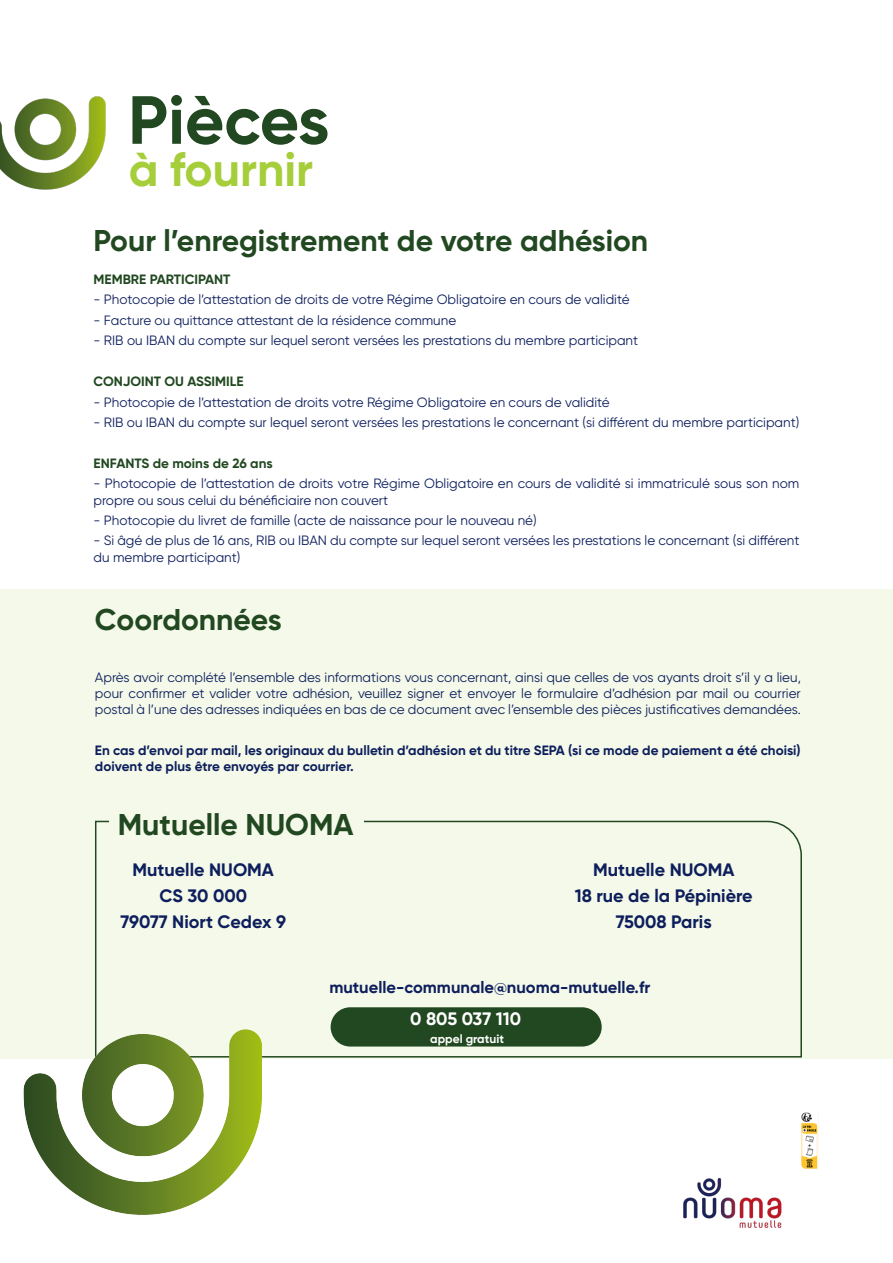
<style>
.page{position:relative;width:893px;height:1263px;background:#fff}
.page>*{position:absolute;margin:0;border:0;box-sizing:border-box;transform-origin:0 0}
.t1{font:700 67.95px "Gilroy";letter-spacing:-.005em;color:#214820}
.t2{font:700 47.55px "Gilroy";color:#a6ce3b}
.t3{font:700 30px "Gilroy";color:#214820}
.t4{font:700 18px "Gilroy";color:#0d1e5c}
.t5{font:700 18px "Gilroy";color:#fff}
.t6{font:700 16.5px "Gilroy";color:#0d1e5c}
.t7{font:13.5px/16.2px "Gilroy";color:#0d1e5c}
.t8{font:700 13.5px/16.2px "Gilroy";color:#0d1e5c}
.t9{font:700 13.5px "Gilroy";color:#214820}
.t10{font:700 12px "Gilroy";color:#fff}
</style>
<div class="page">
<img style="left:0;top:96px;width:106px;height:94px">
<div style="left:0;top:589px;width:893px;height:470px;background:#f4f9e9"></div>
<img style="left:683px;top:1177px;width:99px;height:51px">
<svg style="left:95px;top:820px;width:707px;height:238px"></svg>
<div style="left:331px;top:1007px;width:271px;height:39px;background:#214820;border-radius:20px"></div>
<img style="left:23px;top:1022px;width:252px;height:193px">
<div style="left:109px;top:803px;width:255px;height:58px;background:#f4f9e9"></div>
<img style="left:802px;top:1114px;width:14px;height:53px">
<div style="left:799px;top:1111px;width:20px;height:59px;border:2px solid #fff"></div>
<p class="t1" style="left:128px;top:78px;width:203px">Pièces</p>
<h2 class="t2" style="left:128px;top:140px;width:187px">à fournir</h2>
<p class="t3" style="left:94px;top:222px;width:556px">Pour l’enregistrement de votre adhésion</p>
<p class="t9" style="left:94px;top:271px;width:138px">MEMBRE PARTICIPANT</p>
<p class="t7" style="left:94px;top:291px;width:537px">- Photocopie de l’attestation de droits de votre Régime Obligatoire en cours de validité</p>
<p class="t7" style="left:94px;top:312px;width:364px">- Facture ou quittance attestant de la résidence commune</p>
<p class="t7" style="left:94px;top:332px;width:546px">- RIB ou IBAN du compte sur lequel seront versées les prestations du membre participant</p>
<p class="t9" style="left:94px;top:373px;width:151px">CONJOINT OU ASSIMILE</p>
<p class="t7" style="left:94px;top:394px;width:518px">- Photocopie de l’attestation de droits votre Régime Obligatoire en cours de validité</p>
<p class="t7" style="left:94px;top:414px;width:707px">- RIB ou IBAN du compte sur lequel seront versées les prestations le concernant (si différent du membre participant)</p>
<p class="t9" style="left:94px;top:455px;width:181px">ENFANTS de moins de 26 ans</p>
<p class="t7" style="left:94px;top:475px;width:707px">- Photocopie de l’attestation de droits votre Régime Obligatoire en cours de validité si immatriculé sous son nom propre ou sous celui du bénéficiaire non couvert</p>
<p class="t7" style="left:94px;top:512px;width:445px">- Photocopie du livret de famille (acte de naissance pour le nouveau né)</p>
<p class="t7" style="left:94px;top:532px;width:707px">- Si âgé de plus de 16 ans, RIB ou IBAN du compte sur lequel seront versées les prestations le concernant (si différent du membre participant)</p>
<p class="t3" style="left:95px;top:601px;width:188px">Coordonnées</p>
<p class="t7" style="left:95px;top:669px;width:707px;text-align:justify">Après avoir complété l’ensemble des informations vous concernant, ainsi que celles de vos ayants droit s’il y a lieu, pour confirmer et valider votre adhésion, veuillez signer et envoyer le formulaire d’adhésion par mail ou courrier postal à l’une des adresses indiquées en bas de ce document avec l’ensemble des pièces justificatives demandées.</p>
<p class="t8" style="left:95px;top:742px;width:707px">En cas d’envoi par mail, les originaux du bulletin d’adhésion et du titre SEPA (si ce mode de paiement a été choisi) doivent de plus être envoyés par courrier.</p>
<p class="t3" style="left:118px;top:806px;width:237px">Mutuelle NUOMA</p>
<p class="t4" style="left:132px;top:858px;width:143px">Mutuelle NUOMA</p>
<p class="t4" style="left:159px;top:884px;width:89px">CS 30 000</p>
<p class="t4" style="left:120px;top:910px;width:167px">79077 Niort Cedex 9</p>
<p class="t4" style="left:593px;top:858px;width:143px">Mutuelle NUOMA</p>
<p class="t4" style="left:575px;top:884px;width:179px">18 rue de la Pépinière</p>
<p class="t4" style="left:616px;top:910px;width:97px">75008 Paris</p>
<p class="t6" style="left:329px;top:977px;width:322px">mutuelle-communale@nuoma-mutuelle.fr</p>
<p class="t5" style="left:410px;top:1007px;width:112px">0 805 037 110</p>
<p class="t10" style="left:430px;top:1031px;width:75px">appel gratuit</p>
</div>
